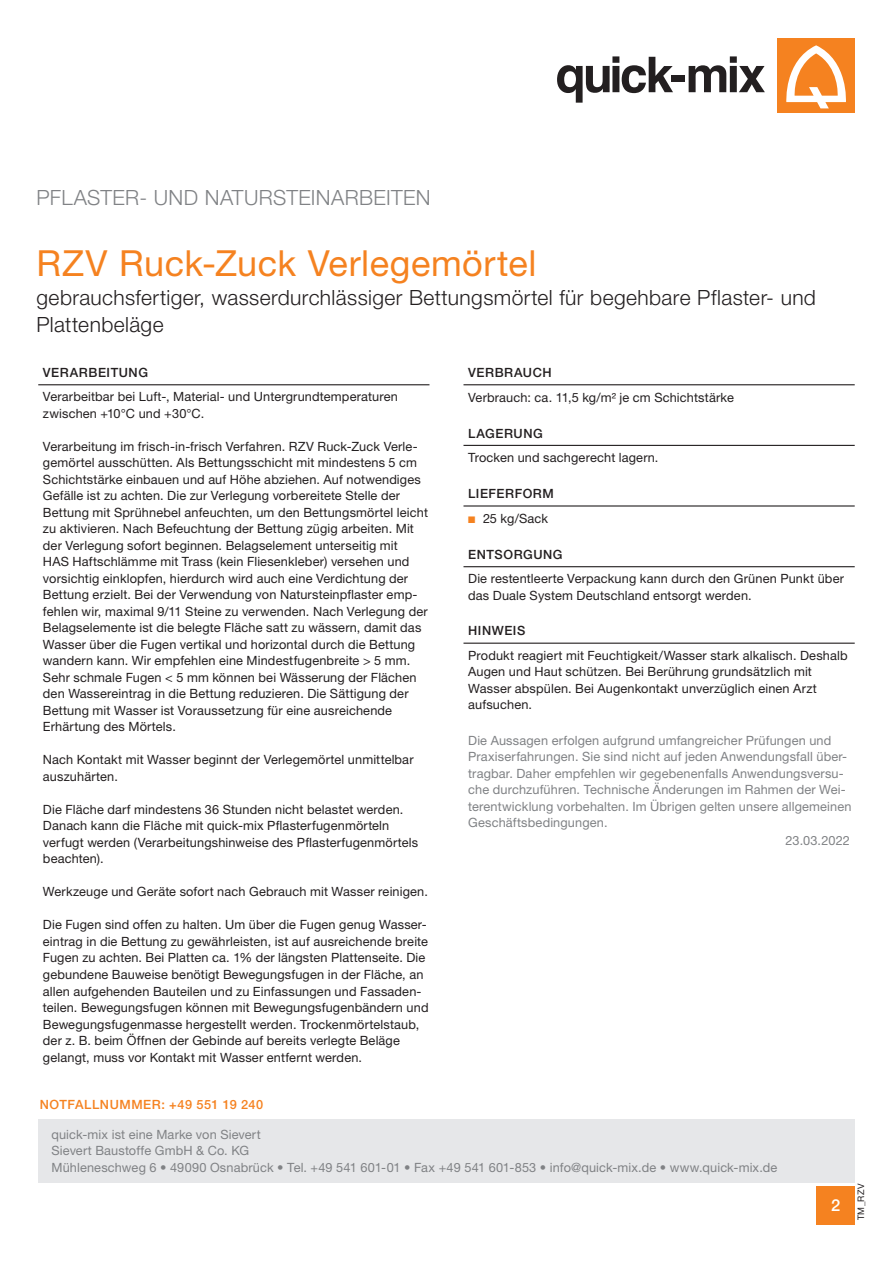
<style>
.page{position:relative;width:893px;height:1263px;background:#fff}
.page>*{position:absolute;margin:0;border:0;box-sizing:border-box;transform-origin:0 0}
.t1{font:36px "Helvetica Neue LT Pro";letter-spacing:.015em;color:#f58220}
.t2{font:300 21px/27px "Helvetica Neue LT Pro";letter-spacing:.02em;color:#231f20}
.t3{font:300 21px "Helvetica Neue LT Pro";letter-spacing:.015em;color:#808285}
.t4{font:500 16.5px "Helvetica Neue LT Pro";color:#fff}
.t5{font:12.75px/16.5px "Helvetica Neue LT Pro";letter-spacing:.01em;color:#231f20}
.t6{font:12.75px/16.5px "Helvetica Neue LT Pro";letter-spacing:.01em;color:#808285}
.t7{font:500 12.75px "Helvetica Neue LT Pro";letter-spacing:.045em;color:#231f20}
.t8{font:500 12.75px "Helvetica Neue LT Pro";letter-spacing:.04em;color:#f58220}
.t9{font:9px "Helvetica Neue LT Pro";color:#231f20}
.s1{color:#f58220}
</style>
<div class="page">
<div style="left:816px;top:1186px;width:39px;height:39px;background:#f58220"></div>
<div style="left:38px;top:1119px;width:817px;height:63px;background:#e6e7e9"></div>
<svg style="left:557px;top:56px;width:116px;height:47px"></svg>
<div style="left:671px;top:75px;width:14px;height:7px;background:#231f20"></div>
<svg style="left:689px;top:56px;width:76px;height:36px"></svg>
<div style="left:778px;top:38px;width:77px;height:75px;background:#f58220"></div>
<svg style="left:786px;top:45px;width:60px;height:63px"></svg>
<hr style="left:38px;top:384px;width:391px;height:1px;background:#231f20">
<hr style="left:463px;top:384px;width:392px;height:1px;background:#231f20">
<hr style="left:463px;top:445px;width:392px;height:1px;background:#231f20">
<hr style="left:463px;top:505px;width:392px;height:1px;background:#231f20">
<hr style="left:463px;top:566px;width:392px;height:1px;background:#231f20">
<hr style="left:463px;top:643px;width:392px;height:1px;background:#231f20">
<h2 class="t3" style="left:37px;top:184px;width:395px">PFLASTER- UND NATURSTEINARBEITEN</h2>
<h1 class="t1" style="left:37px;top:242px;width:501px">RZV Ruck-Zuck Verlegemörtel</h1>
<h2 class="t2" style="left:37px;top:283px;width:781px">gebrauchsfertiger, wasserdurchlässiger Bettungsmörtel für begehbare Pflaster- und<br>Plattenbeläge</h2>
<p class="t7" style="left:43px;top:365px;width:107px">VERARBEITUNG</p>
<p class="t5" style="left:43px;top:388px;width:356px">Verarbeitbar bei Luft-, Material- und Untergrundtemperaturen zwischen +10°C und +30°C.</p>
<p class="t5" style="left:43px;top:438px;width:387px">Verarbeitung im frisch-in-frisch Verfahren. RZV Ruck-Zuck Verle&shy;gemörtel ausschütten. Als Bettungsschicht mit mindestens 5 cm Schichtstärke einbauen und auf Höhe abziehen. Auf notwendiges Gefälle ist zu achten. Die zur Verlegung vorbereitete Stelle der Bettung mit Sprühnebel anfeuchten, um den Bettungsmörtel leicht zu aktivieren. Nach Befeuchtung der Bettung zügig arbeiten. Mit der Verlegung sofort beginnen. Belagselement unterseitig mit<br>HAS Haftschlämme mit Trass (kein Fliesenkleber) versehen und vorsichtig einklopfen, hierdurch wird auch eine Verdichtung der Bettung erzielt. Bei der Verwendung von Natursteinpflaster emp&shy;fehlen wir, maximal 9/11 Steine zu verwenden. Nach Verlegung der Belagselemente ist die belegte Fläche satt zu wässern, damit das Wasser über die Fugen vertikal und horizontal durch die Bettung wandern kann. Wir empfehlen eine Mindestfugenbreite &gt; 5 mm.<br>Sehr schmale Fugen &lt; 5 mm können bei Wässerung der Flächen den Wassereintrag in die Bettung reduzieren. Die Sättigung der Bettung mit Wasser ist Voraussetzung für eine ausreichende Erhärtung des Mörtels.</p>
<p class="t5" style="left:43px;top:751px;width:372px">Nach Kontakt mit Wasser beginnt der Verlegemörtel unmittelbar auszuhärten.</p>
<p class="t5" style="left:43px;top:801px;width:377px">Die Fläche darf mindestens 36 Stunden nicht belastet werden.<br>Danach kann die Fläche mit quick-mix Pflasterfugenmörteln verfugt werden (Verarbeitungshinweise des Pflasterfugenmörtels beachten).</p>
<p class="t5" style="left:43px;top:883px;width:386px">Werkzeuge und Geräte sofort nach Gebrauch mit Wasser reinigen.</p>
<p class="t5" style="left:43px;top:916px;width:387px">Die Fugen sind offen zu halten. Um über die Fugen genug Wasser&shy;eintrag in die Bettung zu gewährleisten, ist auf ausreichende breite Fugen zu achten. Bei Platten ca. 1% der längsten Plattenseite. Die gebundene Bauweise benötigt Bewegungsfugen in der Fläche, an allen aufgehenden Bauteilen und zu Einfassungen und Fassaden&shy;teilen. Bewegungsfugen können mit Bewegungsfugenbändern und Bewegungsfugenmasse hergestellt werden. Trockenmörtelstaub, der z. B. beim Öffnen der Gebinde auf bereits verlegte Beläge gelangt, muss vor Kontakt mit Wasser entfernt werden.</p>
<p class="t7" style="left:468px;top:365px;width:85px">VERBRAUCH</p>
<p class="t5" style="left:468px;top:389px;width:267px">Verbrauch: ca. 11,5 kg/m² je cm Schichtstärke</p>
<p class="t7" style="left:468px;top:425px;width:76px">LAGERUNG</p>
<p class="t5" style="left:468px;top:449px;width:192px">Trocken und sachgerecht lagern.</p>
<p class="t7" style="left:468px;top:486px;width:87px">LIEFERFORM</p>
<p class="t5" style="left:468px;top:510px;width:81px"><span class="s1">■</span> 25 kg/Sack</p>
<p class="t7" style="left:468px;top:547px;width:96px">ENTSORGUNG</p>
<p class="t5" style="left:468px;top:570px;width:377px">Die restentleerte Verpackung kann durch den Grünen Punkt über das Duale System Deutschland entsorgt werden.</p>
<p class="t7" style="left:468px;top:623px;width:59px">HINWEIS</p>
<p class="t5" style="left:468px;top:647px;width:381px">Produkt reagiert mit Feuchtigkeit/Wasser stark alkalisch. Deshalb Augen und Haut schützen. Bei Berührung grundsätzlich mit Wasser abspülen. Bei Augenkontakt unverzüglich einen Arzt aufsuchen.</p>
<p class="t6" style="left:468px;top:731px;width:385px">Die Aussagen erfolgen aufgrund umfangreicher Prüfungen und Praxiserfahrungen. Sie sind nicht auf jeden Anwendungsfall über&shy;tragbar. Daher empfehlen wir gegebenenfalls Anwendungsversu&shy;che durchzuführen. Technische Änderungen im Rahmen der Wei&shy;terentwicklung vorbehalten. Im Übrigen gelten unsere allgemeinen Geschäftsbedingungen.</p>
<p class="t6" style="left:785px;top:832px;width:66px">23.03.2022</p>
<p class="t8" style="left:40px;top:1097px;width:225px">NOTFALLNUMMER: +49 551 19 240</p>
<p class="t6" style="left:51px;top:1126px;width:727px">quick-mix ist eine Marke von Sievert<br>Sievert Baustoffe GmbH &amp; Co. KG<br>Mühleneschweg 6 • 49090 Osnabrück • Tel. +49 541 601-01 • Fax +49 541 601-853 • info@quick-mix.de • www.quick-mix.de</p>
<p class="t4" style="left:831px;top:1196px;width:11px">2</p>
<p class="t9" style="left:856px;top:1220px;width:38px;rotate:-90deg">TM_RZV</p>
</div>
